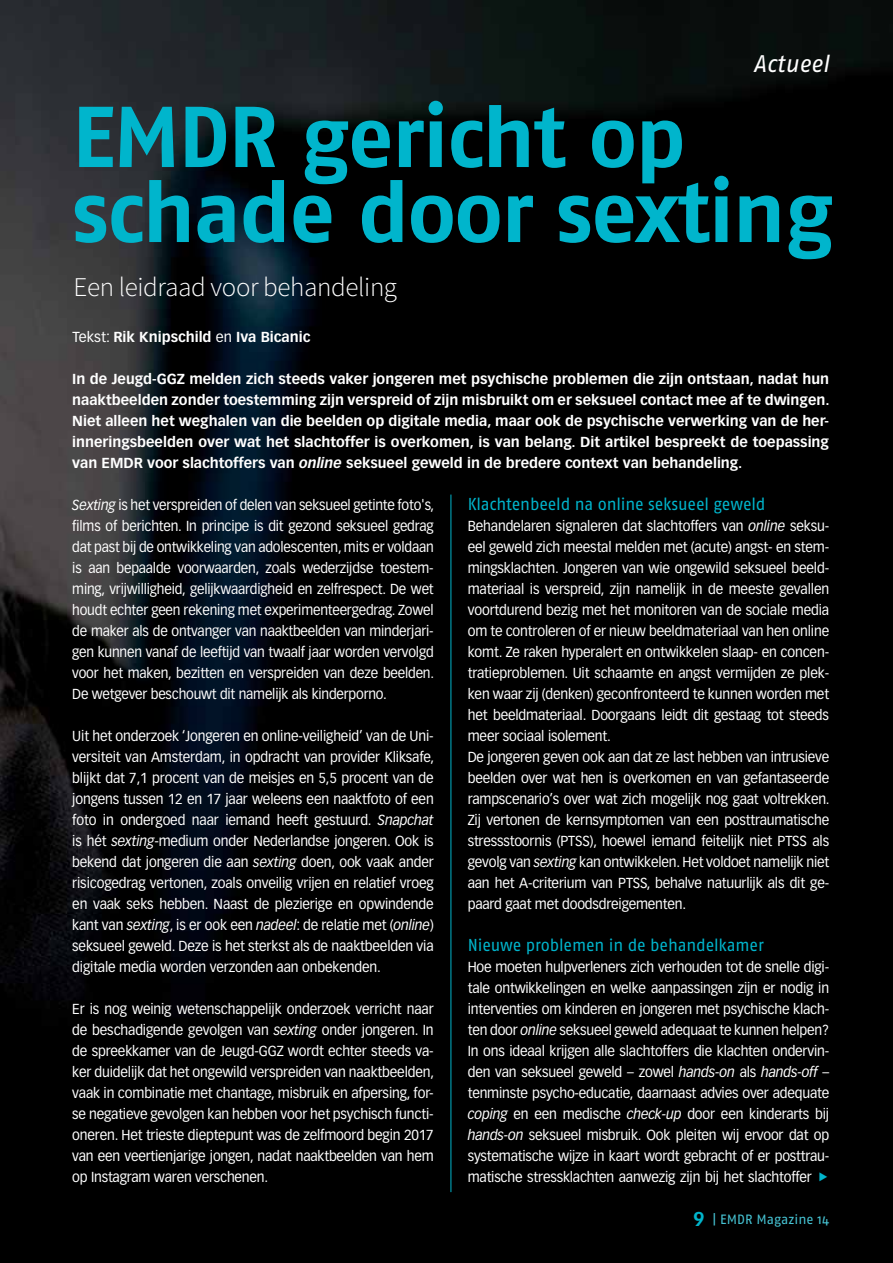
<style>
.page{position:relative;width:893px;height:1263px;background:#fff}
.page>*{position:absolute;margin:0;border:0;box-sizing:border-box;transform-origin:0 0}
.t1{font:700 86.1px/75px "Fago No";letter-spacing:-.02em;color:#00b5cc}
.t2{font:300 27px "Source Sans Pro";letter-spacing:-.015em;color:#fff}
.t3{font:italic 24px "Fago No";color:#fff}
.t4{font:17.25px "Fago No";letter-spacing:-.01em;color:#00b5cc;scale:.95 1}
.t5{font:14.25px/21px "Vectora LH";letter-spacing:-.01em;color:#fff;text-align:justify;scale:.95 1}
.t6{font:14.25px/21px "Vectora LH";letter-spacing:-.01em;color:#fff;text-align:justify;scale:.94 1}
.t7{font:700 14.25px/21px "Vectora LH";color:#fff;text-align:justify}
.t8{font:13.5px "Fago No";color:#46c3d3}
.s1{font-weight:400}
.s2{font-style:italic}
.s3{font-family:"Vectora LH";font-weight:700;font-size:19.5px;color:#00b5cc}
</style>
<div class="page">
<img style="left:0;top:0;width:893px;height:1263px">
<hr style="left:451px;top:495px;width:1px;height:697px;background:#00b5cc">
<svg style="left:820px;top:1172px;width:23px;height:11px"></svg>
<h3 class="t3" style="left:753px;top:53px;width:78px">Actueel</h3>
<h1 class="t1" style="left:72px;top:106px;width:762px">EMDR gericht op schade door sexting</h1>
<h2 class="t2" style="left:74px;top:276px;width:325px">Een leidraad voor behandeling</h2>
<p class="t7" style="left:72px;top:327px;width:239px"><span class="s1">Tekst:</span> Rik Knipschild <span class="s1">en</span> Iva Bicanic</p>
<p class="t7" style="left:72px;top:369px;width:759px">In de Jeugd-GGZ melden zich steeds vaker jongeren met psychische problemen die zijn ontstaan, nadat hun naaktbeelden zonder toestemming zijn verspreid of zijn misbruikt om er seksueel contact mee af te dwingen.<br>Niet alleen het weghalen van die beelden op digitale media, maar ook de psychische verwerking van de her&shy;inneringsbeelden over wat het slachtoffer is overkomen, is van belang. Dit artikel bespreekt de toepassing van EMDR voor slachtoffers van <span class="s2">online</span> seksueel geweld in de bredere context van behandeling.</p>
<p class="t6" style="left:72px;top:495px;width:387px"><span class="s2">Sexting</span> is het verspreiden of delen van seksueel getinte foto's, films of berichten. In principe is dit gezond seksueel gedrag dat past bij de ontwikkeling van adolescenten, mits er voldaan is aan bepaalde voorwaarden, zoals wederzijdse toestem&shy;ming, vrijwilligheid, gelijkwaardigheid en zelfrespect. De wet houdt echter geen rekening met experimenteergedrag. Zowel de maker als de ontvanger van naaktbeelden van minderjari&shy;gen kunnen vanaf de leeftijd van twaalf jaar worden vervolgd voor het maken, bezitten en verspreiden van deze beelden.<br>De wetgever beschouwt dit namelijk als kinderporno.</p>
<p class="t5" style="left:72px;top:726px;width:382px">Uit het onderzoek ‘Jongeren en online-veiligheid’ van de Uni&shy;versiteit van Amsterdam, in opdracht van provider Kliksafe, blijkt dat 7,1 procent van de meisjes en 5,5 procent van de jongens tussen 12 en 17 jaar weleens een naaktfoto of een foto in ondergoed naar iemand heeft gestuurd. <span class="s2">Snapchat </span>is hét <span class="s2">sexting</span>-medium onder Nederlandse jongeren. Ook is bekend dat jongeren die aan <span class="s2">sexting</span> doen, ook vaak ander risicogedrag vertonen, zoals onveilig vrijen en relatief vroeg en vaak seks hebben. Naast de plezierige en opwindende kant van <span class="s2">sexting</span>, is er ook een <span class="s2">nadeel</span>: de relatie met (<span class="s2">online</span>) seksueel geweld. Deze is het sterkst als de naaktbeelden via digitale media worden verzonden aan onbekenden.</p>
<p class="t5" style="left:72px;top:999px;width:382px">Er is nog weinig wetenschappelijk onderzoek verricht naar de beschadigende gevolgen van <span class="s2">sexting</span> onder jongeren. In de spreekkamer van de Jeugd-GGZ wordt echter steeds va&shy;ker duidelijk dat het ongewild verspreiden van naaktbeelden, vaak in combinatie met chantage, misbruik en afpersing, for&shy;se negatieve gevolgen kan hebben voor het psychisch functi&shy;oneren. Het trieste dieptepunt was de zelfmoord begin 2017 van een veertienjarige jongen, nadat naaktbeelden van hem op Instagram waren verschenen.</p>
<p class="t4" style="left:468px;top:496px;width:315px">Klachtenbeeld na online seksueel geweld</p>
<p class="t5" style="left:468px;top:516px;width:382px;text-align:left">Behandelaren signaleren dat slachtoffers van <span class="s2">online</span> seksu&shy;eel geweld zich meestal melden met (acute) angst- en stem&shy;mingsklachten. Jongeren van wie ongewild seksueel beeld&shy;materiaal is verspreid, zijn namelijk in de meeste gevallen voortdurend bezig met het monitoren van de sociale media om te controleren of er nieuw beeldmateriaal van hen online komt. Ze raken hyperalert en ontwikkelen slaap- en concen&shy;tratieproblemen. Uit schaamte en angst vermijden ze plek&shy;ken waar zij (denken) geconfronteerd te kunnen worden met het beeldmateriaal. Doorgaans leidt dit gestaag tot steeds meer sociaal isolement.<br>De jongeren geven ook aan dat ze last hebben van intrusieve beelden over wat hen is overkomen en van gefantaseerde rampscenario’s over wat zich mogelijk nog gaat voltrekken.<br>Zij vertonen de kernsymptomen van een posttraumatische stressstoornis (PTSS), hoewel iemand feitelijk niet PTSS als gevolg van <span class="s2">sexting</span> kan ontwikkelen. Het voldoet namelijk niet aan het A-criterium van PTSS, behalve natuurlijk als dit ge&shy;paard gaat met doodsdreigementen.</p>
<p class="t4" style="left:468px;top:937px;width:313px">Nieuwe problemen in de behandelkamer</p>
<p class="t5" style="left:468px;top:957px;width:382px">Hoe moeten hulpverleners zich verhouden tot de snelle digi&shy;tale ontwikkelingen en welke aanpassingen zijn er nodig in interventies om kinderen en jongeren met psychische klach&shy;ten door <span class="s2">online</span> seksueel geweld adequaat te kunnen helpen?<br>In ons ideaal krijgen alle slachtoffers die klachten ondervin&shy;den van seksueel geweld – zowel <span class="s2">hands-on</span> als <span class="s2">hands-off</span> – tenminste psycho-educatie, daarnaast advies over adequate <span class="s2">coping</span> en een medische <span class="s2">check-up</span> door een kinderarts bij <span class="s2">hands-on</span> seksueel misbruik. Ook pleiten wij ervoor dat op systematische wijze in kaart wordt gebracht of er posttrau&shy;matische stressklachten aanwezig zijn bij het slachtoffer</p>
<p class="t8" style="left:693px;top:1213px;width:138px"><span class="s3">9</span> | EMDR Magazine 14</p>
</div>
